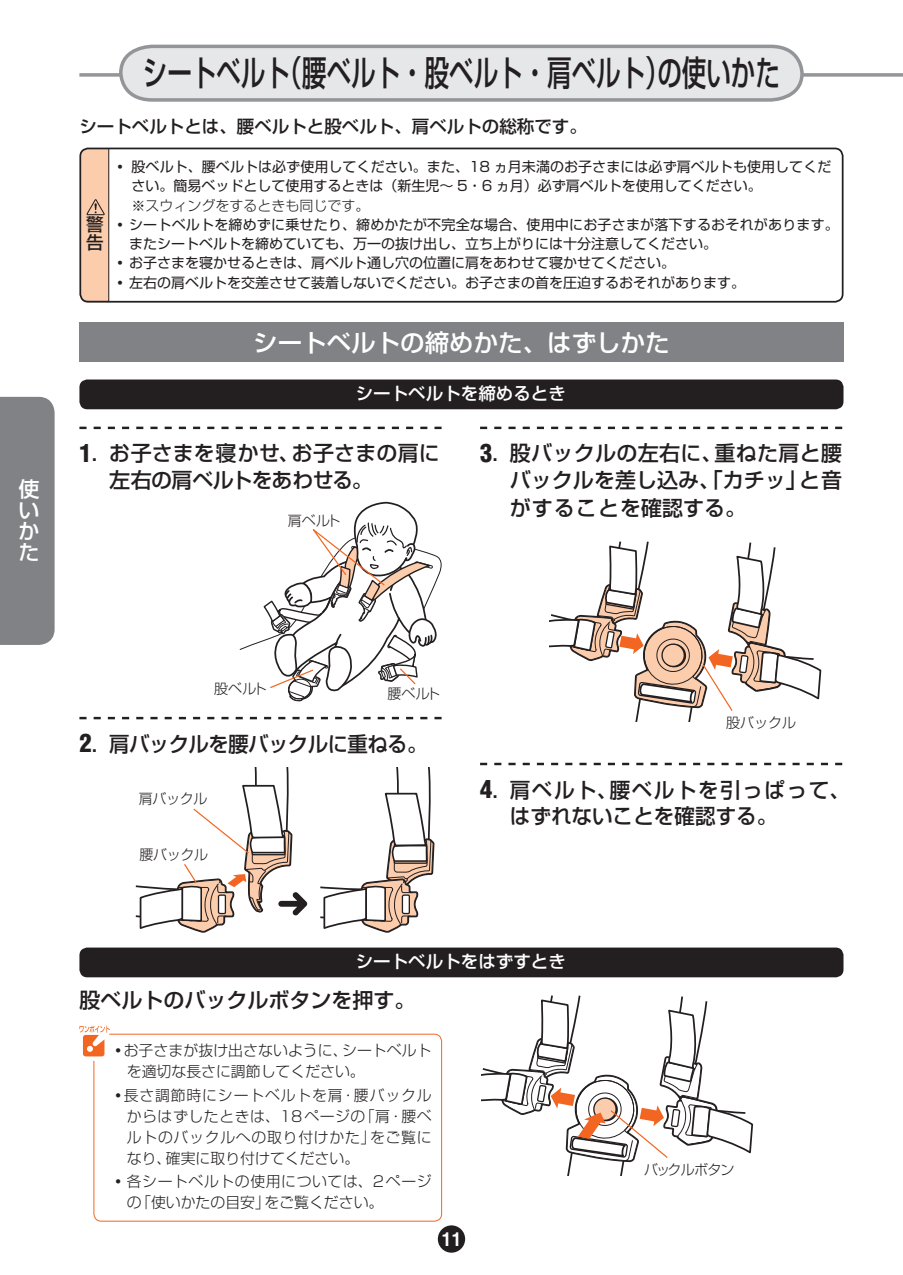
<style>
.page{position:relative;width:903px;height:1275px;background:#fff}
.page>*{position:absolute;margin:0;border:0;box-sizing:border-box;transform-origin:0 0}
.t1{font:500 35px "Shin Go Pro";color:#231f20;scale:.7 1}
.t2{font:500 24.5px "Shin Go Pro";color:#fff}
.t3{font:500 21px/27.1px "Shin Go Pro";color:#231f20}
.t4{font:500 21px/26.2px "Shin Go Pro";letter-spacing:.075em;color:#231f20}
.t5{font:500 21px "Shin Go Pro";letter-spacing:-.025em;color:#231f20}
.t6{font:500 21px/21px "Shin Go Pro";color:#fff;text-align:justify}
.t7{font:700 19.25px "Helvetica LT Std";color:#fff;scale:.95 1}
.t8{font:500 17.5px/17.5px "Shin Go Pro";color:#231f20}
.t9{font:500 17.5px "Shin Go Pro";color:#fff}
.t10{font:300 14.88px/21px "Shin Go Pro";letter-spacing:.005em;color:#231f20}
.t11{font:300 14.88px/21px "Shin Go Pro";letter-spacing:.04em;color:#231f20}
.t12{font:14px/19.2px "Shin Go Pro";color:#231f20}
.t13{font:300 14px "Shin Go Pro";color:#231f20}
.t14{font:300 14px "Shin Go Pro";letter-spacing:-.06em;color:#231f20}
.s1{font-weight:700}
.s2{font-family:"Helvetica LT Std";font-weight:900;font-stretch:condensed;font-size:24.5px}
</style>
<div class="page">
<div style="left:0;top:397px;width:55px;height:248px;background:#808285"></div>
<svg style="left:79px;top:73px;width:824px;height:4px"></svg>
<svg style="left:117px;top:44px;width:688px;height:58px;background:#dcdddf"></svg>
<svg style="left:93px;top:1033px;width:349px;height:189px"></svg>
<svg style="left:79px;top:1026px;width:31px;height:30px"></svg>
<div style="left:79px;top:322px;width:764px;height:40px;background:#808285"></div>
<div style="left:79px;top:379px;width:764px;height:30px;background:#231f20;border-radius:8px"></div>
<svg style="left:79px;top:427px;width:363px;height:2px"></svg>
<svg style="left:239px;top:502px;width:203px;height:200px"></svg>
<svg style="left:79px;top:717px;width:363px;height:2px"></svg>
<div style="left:79px;top:947px;width:764px;height:30px;background:#231f20;border-radius:8px"></div>
<svg style="left:480px;top:427px;width:362px;height:2px"></svg>
<svg style="left:320px;top:767px;width:114px;height:166px"></svg>
<svg style="left:135px;top:767px;width:172px;height:166px"></svg>
<svg style="left:549px;top:541px;width:272px;height:180px"></svg>
<svg style="left:481px;top:995px;width:272px;height:180px"></svg>
<svg style="left:480px;top:763px;width:362px;height:2px"></svg>
<div style="left:80px;top:148px;width:29px;height:153px;background:#fccdad"></div>
<div style="left:80px;top:148px;width:29px;height:154px;border:1px solid #231f20"></div>
<div style="left:79px;top:148px;width:764px;height:155px;border:2px solid #231f20;border-radius:8px"></div>
<svg style="left:87px;top:199px;width:17px;height:16px"></svg>
<div style="left:438px;top:1225px;width:27px;height:28px;background:#231f20;border-radius:50%"></div>
<h3 class="t6" style="left:19px;top:476px;width:22px">使いかた</h3>
<h1 class="t1" style="left:143px;top:44px;width:911px">シートベルト（腰ベルト・股ベルト・肩ベルト）の使いかた</h1>
<p class="t8" style="left:79px;top:115px;width:509px">シートベルトとは、腰ベルトと股ベルト、肩ベルトの総称です。</p>
<p class="t8" style="left:86px;top:214px;width:19px">警告</p>
<p class="t12" style="left:132px;top:155px;width:701px;text-indent:-18px"><span class="s1">・</span>股ベルト、腰ベルトは必ず使用してください。また、18 ヵ月未満のお子さまには必ず肩ベルトも使用してください。簡易ベッドとして使用するときは（新生児〜 5・6 ヵ月）必ず肩ベルトを使用してください。</p>
<p class="t13" style="left:132px;top:194px;width:239px">※スウィングをするときも同じです。</p>
<p class="t12" style="left:113px;top:213px;width:727px"><span class="s1">・</span>シートベルトを締めずに乗せたり、締めかたが不完全な場合、使用中にお子さまが落下するおそれがあります。</p>
<p class="t12" style="left:129px;top:232px;width:589px">またシートベルトを締めていても、万一の抜け出し、立ち上がりには十分注意してください。</p>
<p class="t12" style="left:113px;top:252px;width:563px"><span class="s1">・</span>お子さまを寝かせるときは、肩ベルト通し穴の位置に肩をあわせて寝かせてください。</p>
<p class="t12" style="left:113px;top:271px;width:633px"><span class="s1">・</span>左右の肩ベルトを交差させて装着しないでください。お子さまの首を圧迫するおそれがあります。</p>
<h2 class="t2" style="left:253px;top:322px;width:418px">シートベルトの締めかた、はずしかた</h2>
<p class="t9" style="left:356px;top:379px;width:211px">シートベルトを締めるとき</p>
<h3 class="t3" style="left:109px;top:438px;width:332px;line-height:26.2px;text-indent:-30px"><span class="s2">1</span>. お子さまを寝かせ、お子さまの肩に左右の肩ベルトをあわせる。</h3>
<p class="t13" style="left:288px;top:509px;width:54px">肩ベルト</p>
<h3 class="t3" style="left:510px;top:437px;width:334px;text-align:justify;text-indent:-30px"><span class="s2">3</span>. 股バックルの左右に、重ねた肩と腰バックルを差し込み、「カチッ」と音がすることを確認する。</h3>
<p class="t13" style="left:214px;top:677px;width:54px">股ベルト</p>
<p class="t13" style="left:387px;top:682px;width:54px">腰ベルト</p>
<h3 class="t5" style="left:79px;top:726px;width:350px"><span class="s2">2</span>. 肩バックルを腰バックルに重ねる。</h3>
<p class="t13" style="left:139px;top:787px;width:70px">肩バックル</p>
<p class="t13" style="left:139px;top:843px;width:70px">腰バックル</p>
<p class="t13" style="left:726px;top:711px;width:71px">股バックル</p>
<h3 class="t4" style="left:510px;top:774px;width:342px;text-indent:-30px"><span class="s2">4</span>. 肩ベルト、腰ベルトを引っぱって、はずれないことを確認する。</h3>
<p class="t9" style="left:356px;top:947px;width:211px">シートベルトをはずすとき</p>
<h3 class="t3" style="left:79px;top:984px;width:338px">股ベルトのバックルボタンを押す。</h3>
<p class="t10" style="left:127px;top:1038px;width:306px;text-indent:-16px"><span class="s1">・</span>お子さまが抜け出さないように、シートベルトを適切な長さに調節してください。</p>
<p class="t10" style="left:127px;top:1083px;width:306px;text-align:justify;text-indent:-16px"><span class="s1">・</span>長さ調節時にシートベルトを肩・腰バックルからはずしたときは、18ページの「肩・腰ベルトのバックルへの取り付けかた」をご覧になり、確実に取り付けてください。</p>
<p class="t11" style="left:127px;top:1169px;width:306px;text-indent:-16px"><span class="s1">・</span>各シートベルトの使用については、2ページの「使いかたの目安」をご覧ください。</p>
<h3 class="t7" style="left:441px;top:1227px;width:10px">11</h3>
<p class="t14" style="left:644px;top:1158px;width:92px">バックルボタン</p>
</div>
